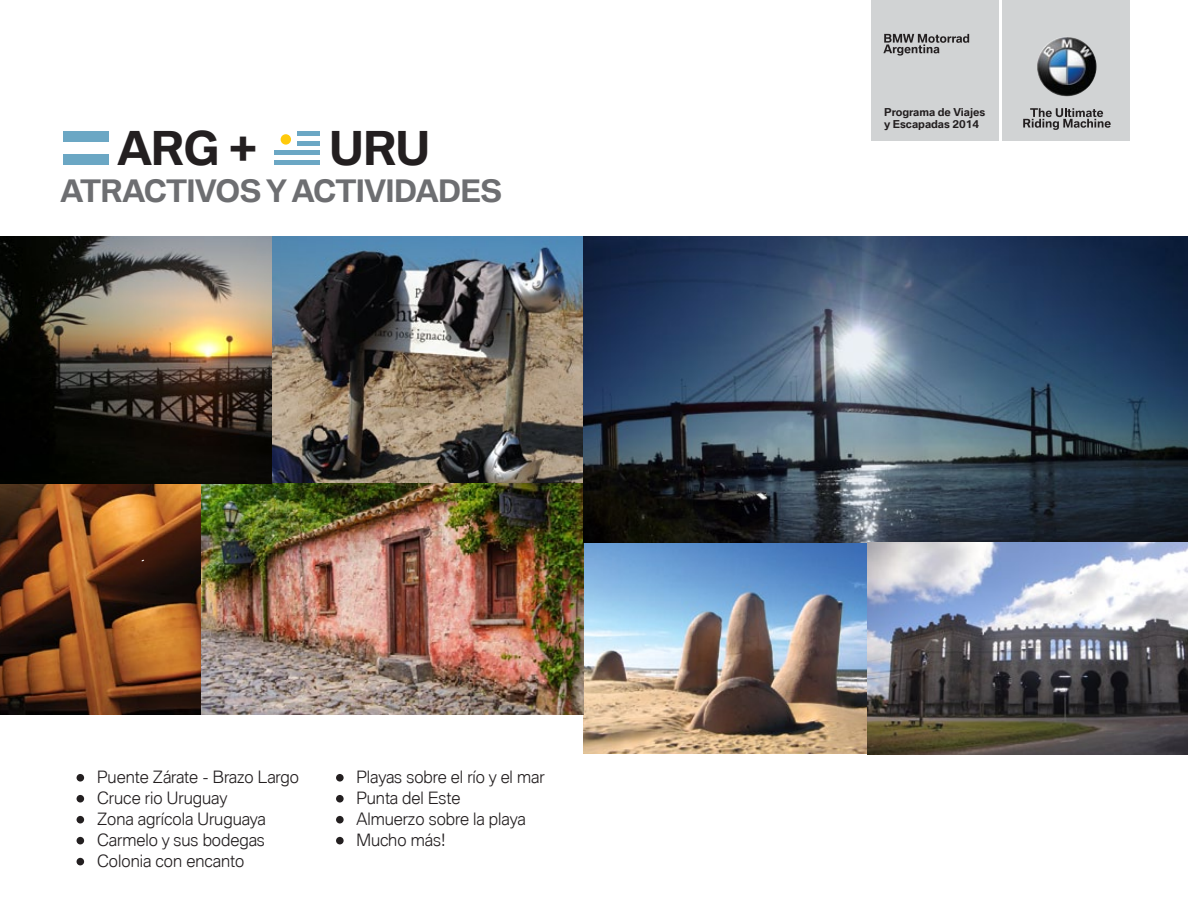
<style>
.page{position:relative;width:1188px;height:918px;background:#fff}
.page>*{position:absolute;margin:0;border:0;box-sizing:border-box;transform-origin:0 0}
.t1{font:700 45.45px "BMW Type Global Pro";letter-spacing:-.025em;color:#231f20}
.t2{font:700 30.15px "BMW Type Global Pro";letter-spacing:-.02em;color:#6d6e71}
.t3{font:300 16.5px/21px "BMW Type Global Pro";color:#231f20}
.t4{font:700 10.65px/12px "BMW Type Global Pro";color:#231f20}
</style>
<div class="page">
<img style="left:0;top:236px;width:583px;height:248px">
<img style="left:583px;top:236px;width:605px;height:518px">
<img style="left:0;top:484px;width:201px;height:231px">
<img style="left:201px;top:484px;width:382px;height:231px">
<div style="left:871px;top:0;width:127px;height:140px;background:#d1d3d4"></div>
<div style="left:1003px;top:0;width:127px;height:140px;background:#d1d3d4"></div>
<svg style="left:1023px;top:108px;width:88px;height:22px"></svg>
<svg style="left:883px;top:34px;width:86px;height:22px"></svg>
<img style="left:1037px;top:37px;width:60px;height:60px;border-radius:30px">
<div style="left:77px;top:816px;width:7px;height:7px;background:#231f20;border-radius:50%"></div>
<div style="left:77px;top:837px;width:7px;height:7px;background:#231f20;border-radius:50%"></div>
<div style="left:77px;top:774px;width:7px;height:8px;background:#231f20;border-radius:50%"></div>
<div style="left:77px;top:795px;width:7px;height:8px;background:#231f20;border-radius:50%"></div>
<div style="left:77px;top:858px;width:7px;height:7px;background:#231f20;border-radius:50%"></div>
<div style="left:336px;top:816px;width:8px;height:7px;background:#231f20;border-radius:50%"></div>
<div style="left:336px;top:837px;width:8px;height:7px;background:#231f20;border-radius:50%"></div>
<div style="left:336px;top:774px;width:8px;height:8px;background:#231f20;border-radius:50%"></div>
<div style="left:336px;top:795px;width:8px;height:8px;background:#231f20;border-radius:50%"></div>
<div style="left:64px;top:131px;width:45px;height:34px;background:#6ba7c4"></div>
<div style="left:64px;top:142px;width:45px;height:12px;background:#fff"></div>
<svg style="left:280px;top:134px;width:40px;height:12px"></svg>
<div style="left:297px;top:131px;width:23px;height:5px;background:#6ba7c4"></div>
<hr style="left:297px;top:141px;width:23px;height:4px;background:#6ba7c4">
<div style="left:275px;top:150px;width:45px;height:5px;background:#6ba7c4"></div>
<div style="left:275px;top:160px;width:45px;height:5px;background:#6ba7c4"></div>
<div style="left:281px;top:134px;width:10px;height:11px;background:#ffca0b;border-radius:50%"></div>
<h1 class="t1" style="left:117px;top:123px;width:141px">ARG +</h1>
<h1 class="t1" style="left:329px;top:123px;width:102px">URU</h1>
<h2 class="t2" style="left:61px;top:174px;width:443px">ATRACTIVOS Y ACTIVIDADES</h2>
<p class="t3" style="left:97px;top:767px;width:203px">Puente Zárate - Brazo Largo<br>Cruce rio Uruguay<br>Zona agrícola Uruguaya<br>Carmelo y sus bodegas<br>Colonia con encanto</p>
<p class="t3" style="left:356px;top:767px;width:190px">Playas sobre el río y el mar<br>Punta del Este<br>Almuerzo sobre la playa<br>Mucho más!</p>
<p class="t4" style="left:884px;top:106px;width:103px">Programa de Viajes y Escapadas 2014</p>
</div>
